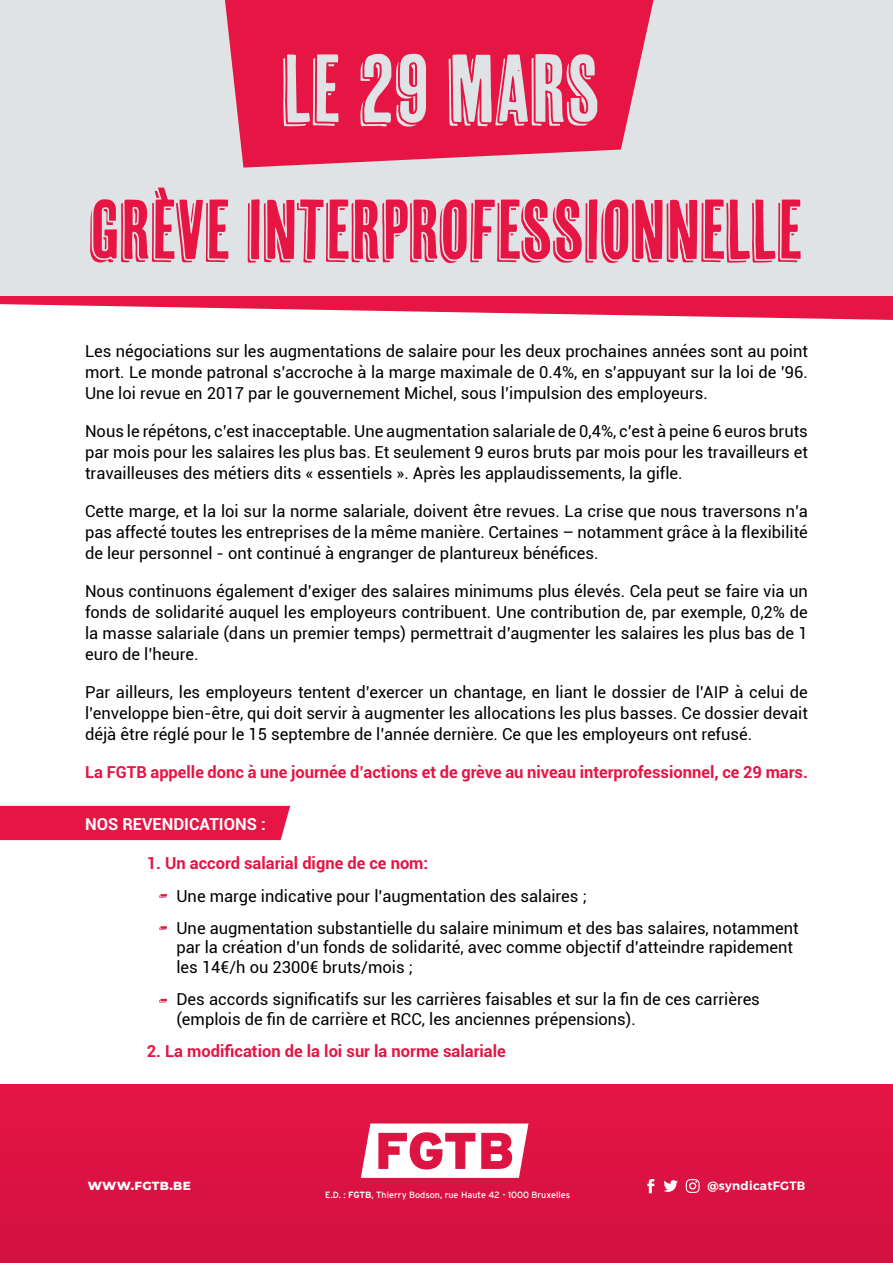
<style>
.page{position:relative;width:893px;height:1263px;background:#fff}
.page>*{position:absolute;margin:0;border:0;box-sizing:border-box;transform-origin:0 0}
.t1{font:95.85px "Cheap Pine";color:#e0e3e5}
.t2{font:84.15px "Cheap Pine";color:#e61543}
.t3{font:16.5px/21px "Roboto";color:#000;text-align:justify}
.t4{font:700 16.5px "Roboto";color:#e61543}
.t5{font:700 16.5px "Roboto";color:#fff}
.t6{font:600 12px "Montserrat";letter-spacing:.025em;color:#fff}
.t7{font:800 12px "Montserrat";letter-spacing:.025em;color:#fff}
.t8{font:9px "Interstate";color:#fff}
.s1{font-weight:700}
</style>
<div class="page">
<div style="left:0;top:806px;width:290px;height:34px;background:#e61543"></div>
<svg style="left:0;top:296px;width:893px;height:24px"></svg>
<div style="left:0;top:0;width:893px;height:296px;background:#e0e3e5"></div>
<div style="left:0;top:1084px;width:893px;height:179px;background:#db1342"></div>
<svg style="left:225px;top:0;width:428px;height:168px;background:#e52c55"></svg>
<svg style="left:647px;top:1179px;width:7px;height:14px"></svg>
<svg style="left:663px;top:1180px;width:15px;height:12px"></svg>
<svg style="left:686px;top:1179px;width:14px;height:14px"></svg>
<svg style="left:361px;top:1123px;width:167px;height:55px"></svg>
<svg style="left:159px;top:894px;width:8px;height:4px"></svg>
<svg style="left:159px;top:926px;width:8px;height:4px"></svg>
<svg style="left:159px;top:999px;width:8px;height:3px"></svg>
<h1 class="t1" style="left:283px;top:36px;width:319px">LE 29 MARS</h1>
<h2 class="t2" style="left:90px;top:184px;width:715px">GRÈVE INTERPROFESSIONNELLE</h2>
<p class="t3" style="left:85px;top:340px;width:724px">Les négociations sur les augmentations de salaire pour les deux prochaines années sont au point mort. Le monde patronal s’accroche à la marge maximale de 0.4%, en s’appuyant sur la loi de ’96.<br>Une loi revue en 2017 par le gouvernement Michel, sous l’impulsion des employeurs.</p>
<p class="t3" style="left:85px;top:420px;width:724px">Nous le répétons, c’est inacceptable. Une augmentation salariale de 0,4%, c’est à peine 6 euros bruts par mois pour les salaires les plus bas. Et seulement 9 euros bruts par mois pour les travailleurs et travailleuses des métiers dits « essentiels ». Après les applaudissements, la gifle.</p>
<p class="t3" style="left:85px;top:500px;width:724px">Cette marge, et la loi sur la norme salariale, doivent être revues. La crise que nous traversons n’a pas affecté toutes les entreprises de la même manière. Certaines – notamment grâce à la flexibilité de leur personnel - ont continué à engranger de plantureux bénéfices.</p>
<p class="t3" style="left:85px;top:580px;width:724px">Nous continuons également d’exiger des salaires minimums plus élevés. Cela peut se faire via un fonds de solidarité auquel les employeurs contribuent. Une contribution de, par exemple, 0,2% de la masse salariale (dans un premier temps) permettrait d’augmenter les salaires les plus bas de 1 euro de l’heure.</p>
<p class="t3" style="left:85px;top:681px;width:724px">Par ailleurs, les employeurs tentent d’exercer un chantage, en liant le dossier de l’AIP à celui de l’enveloppe bien-être, qui doit servir à augmenter les allocations les plus basses. Ce dossier devait déjà être réglé pour le 15 septembre de l’année dernière. Ce que les employeurs ont refusé.</p>
<p class="t4" style="left:85px;top:760px;width:724px">La FGTB appelle donc à une journée d’actions et de grève au niveau interprofessionnel, ce 29 mars.</p>
<p class="t5" style="left:85px;top:812px;width:182px">NOS REVENDICATIONS :</p>
<p class="t4" style="left:147px;top:852px;width:283px">1. Un accord salarial digne de ce nom:</p>
<p class="t3" style="left:176px;top:879px;width:624px;line-height:32.2px">Une marge indicative pour l’augmentation des salaires ;<br>Une augmentation substantielle du salaire minimum et des bas salaires, notamment</p>
<p class="t3" style="left:176px;top:937px;width:618px;line-height:19.5px">par la création d’un fonds de solidarité, avec comme objectif d’atteindre rapidement les 14€/h ou 2300€ bruts/mois ;</p>
<p class="t3" style="left:176px;top:989px;width:585px;line-height:19.5px">Des accords significatifs sur les carrières faisables et sur la fin de ces carrières (emplois de fin de carrière et RCC, les anciennes prépensions).</p>
<p class="t4" style="left:147px;top:1039px;width:361px">2. La modification de la loi sur la norme salariale</p>
<p class="t7" style="left:88px;top:1176px;width:105px">WWW.FGTB.BE</p>
<p class="t6" style="left:707px;top:1176px;width:100px">@syndicatFGTB</p>
<p class="t8" style="left:325px;top:1190px;width:247px">E.D. : <span class="s1">FGTB</span>, Thierry Bodson, rue Haute 42 - 1000 Bruxelles</p>
</div>
